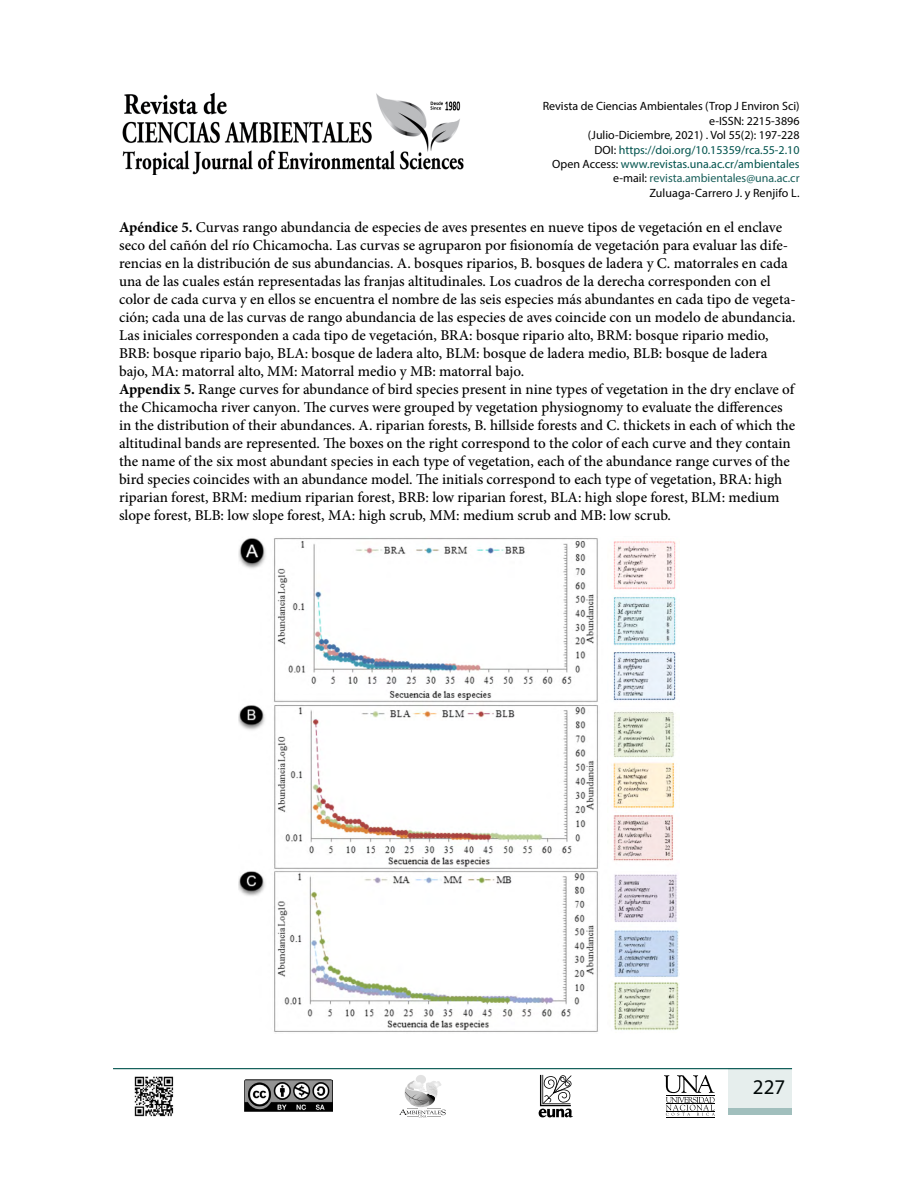
<style>
.page{position:relative;width:918px;height:1188px;background:#fff}
.page>*{position:absolute;margin:0;border:0;box-sizing:border-box;transform-origin:0 0}
.t1{font:21px "Myriad Pro";color:#000}
.t2{font:500 15px/18px "Minion Pro";color:#000}
.t3{font:12px/14.4px "Myriad Pro";color:#000;text-align:right}
.s1{color:#00534d}
.s2{color:#195f5a}
.s3{font-weight:700}
</style>
<div class="page">
<svg style="left:539px;top:1075px;width:34px;height:42px"></svg>
<div style="left:416px;top:1075px;width:10px;height:9px;background:#e2e2e2;border-radius:50%"></div>
<svg style="left:399px;top:1081px;width:47px;height:36px"></svg>
<hr style="left:666px;top:1117px;width:48px;height:1px;background:#000">
<svg style="left:664px;top:1075px;width:51px;height:41px"></svg>
<hr style="left:113px;top:1068px;width:679px;height:1px;background:#00534d">
<div style="left:729px;top:1068px;width:63px;height:46px;background:#e6eeed"></div>
<div style="left:729px;top:1108px;width:63px;height:6px;background:#a1bfbd"></div>
<img style="left:244px;top:1080px;width:89px;height:31px">
<img style="left:122px;top:92px;width:342px;height:83px">
<img style="left:134px;top:1076px;width:40px;height:41px">
<img style="left:238px;top:538px;width:441px;height:494px">
<p class="t3" style="left:543px;top:99px;width:258px">Revista de Ciencias Ambientales (Trop J Environ Sci) e-ISSN: 2215-3896<br>(Julio-Diciembre, 2021) . Vol 55(2): 197-228<br>DOI: <span class="s1">https://doi.org/10.15359/rca.55-2.10<br></span>Open Access: <span class="s1">www.revistas.una.ac.cr/ambientales </span>e-mail: <span class="s2">revista.ambientales@una.ac.cr </span>Zuluaga-Carrero J. y Renjifo L.</p>
<p class="t2" style="left:119px;top:218px;width:678px"><span class="s3">Apéndice 5.</span> Curvas rango abundancia de especies de aves presentes en nueve tipos de vegetación en el enclave seco del cañón del río Chicamocha. Las curvas se agruparon por fisionomía de vegetación para evaluar las dife&shy;rencias en la distribución de sus abundancias. A. bosques riparios, B. bosques de ladera y C. matorrales en cada una de las cuales están representadas las franjas altitudinales. Los cuadros de la derecha corresponden con el color de cada curva y en ellos se encuentra el nombre de las seis especies más abundantes en cada tipo de vegeta&shy;ción; cada una de las curvas de rango abundancia de las especies de aves coincide con un modelo de abundancia.<br>Las iniciales corresponden a cada tipo de vegetación, BRA: bosque ripario alto, BRM: bosque ripario medio, BRB: bosque ripario bajo, BLA: bosque de ladera alto, BLM: bosque de ladera medio, BLB: bosque de ladera bajo, MA: matorral alto, MM: Matorral medio y MB: matorral bajo.<br><span class="s3">Appendix 5.</span> Range curves for abundance of bird species present in nine types of vegetation in the dry enclave of the Chicamocha river canyon. The curves were grouped by vegetation physiognomy to evaluate the differences in the distribution of their abundances. A. riparian forests, B. hillside forests and C. thickets in each of which the altitudinal bands are represented. The boxes on the right correspond to the color of each curve and they contain the name of the six most abundant species in each type of vegetation, each of the abundance range curves of the bird species coincides with an abundance model. The initials correspond to each type of vegetation, BRA: high riparian forest, BRM: medium riparian forest, BRB: low riparian forest, BLA: high slope forest, BLM: medium slope forest, BLB: low slope forest, MA: high scrub, MM: medium scrub and MB: low scrub.</p>
<h1 class="t1" style="left:753px;top:1074px;width:34px">227</h1>
</div>
